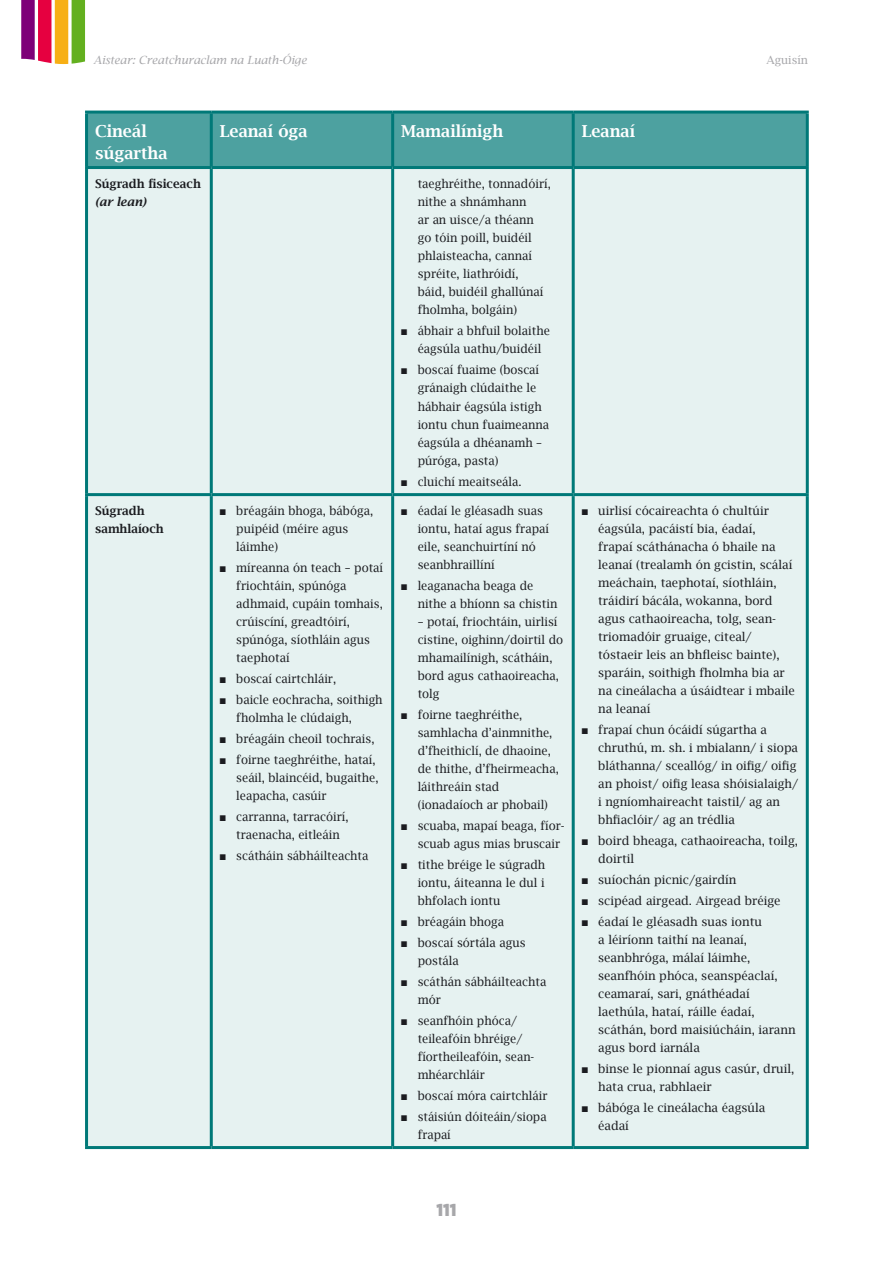
<style>
.page{position:relative;width:893px;height:1263px;background:#fff}
.page>*{position:absolute;margin:0;border:0;box-sizing:border-box;transform-origin:0 0}
.t1{font:18px "The Sans Black Caps";color:#a7a7aa}
.t2{font:600 16.5px/22.5px "Lucida Bright";color:#fff}
.t3{font:12px/18px "Lucida Bright";color:#1b1c20}
.t4{font:600 12px/18px "Lucida Bright";color:#1b1c20}
.t5{font:12px/18px "Lucida Bright";color:#1b1c20;scale:.96 1}
.t6{font:italic 600 12px "Lucida Bright";color:#1b1c20}
.t7{font:italic 11.25px "Lucida Bright";color:#a7a7aa}
.t8{font:11.25px "Lucida Bright";color:#a7a7aa}
</style>
<div class="page">
<svg style="left:21px;top:0;width:64px;height:64px;background:#bf785e"></svg>
<div style="left:88px;top:114px;width:718px;height:52px;background:#4da1a0"></div>
<div style="left:88px;top:169px;width:718px;height:977px;background:#e6f2f1"></div>
<hr style="left:210px;top:114px;width:3px;height:52px;background:#007978">
<hr style="left:391px;top:114px;width:3px;height:52px;background:#007978">
<hr style="left:572px;top:114px;width:3px;height:52px;background:#007978">
<hr style="left:210px;top:169px;width:3px;height:324px;background:#007978">
<hr style="left:391px;top:169px;width:3px;height:324px;background:#007978">
<hr style="left:572px;top:169px;width:3px;height:324px;background:#007978">
<hr style="left:210px;top:496px;width:3px;height:650px;background:#007978">
<hr style="left:391px;top:496px;width:3px;height:650px;background:#007978">
<hr style="left:572px;top:496px;width:3px;height:650px;background:#007978">
<hr style="left:85px;top:111px;width:126px;height:3px;background:#007978">
<hr style="left:85px;top:114px;width:3px;height:52px;background:#007978">
<hr style="left:211px;top:111px;width:182px;height:3px;background:#007978">
<hr style="left:393px;top:111px;width:180px;height:3px;background:#007978">
<hr style="left:573px;top:111px;width:236px;height:3px;background:#007978">
<hr style="left:806px;top:114px;width:3px;height:52px;background:#007978">
<hr style="left:85px;top:1146px;width:126px;height:3px;background:#007978">
<hr style="left:211px;top:1146px;width:182px;height:3px;background:#007978">
<hr style="left:393px;top:1146px;width:180px;height:3px;background:#007978">
<hr style="left:573px;top:1146px;width:236px;height:3px;background:#007978">
<hr style="left:85px;top:166px;width:126px;height:3px;background:#007978">
<hr style="left:85px;top:169px;width:3px;height:324px;background:#007978">
<hr style="left:211px;top:166px;width:182px;height:3px;background:#007978">
<hr style="left:393px;top:166px;width:180px;height:3px;background:#007978">
<hr style="left:573px;top:166px;width:236px;height:3px;background:#007978">
<hr style="left:806px;top:169px;width:3px;height:324px;background:#007978">
<hr style="left:85px;top:496px;width:3px;height:650px;background:#007978">
<hr style="left:806px;top:496px;width:3px;height:650px;background:#007978">
<hr style="left:573px;top:493px;width:236px;height:3px;background:#007978">
<hr style="left:393px;top:493px;width:180px;height:3px;background:#007978">
<hr style="left:211px;top:493px;width:182px;height:3px;background:#007978">
<hr style="left:85px;top:493px;width:126px;height:3px;background:#007978">
<p class="t7" style="left:94px;top:53px;width:215px">Aistear: Creatchuraclam na Luath-Óige</p>
<p class="t8" style="left:766px;top:53px;width:43px">Aguisín</p>
<h2 class="t2" style="left:95px;top:119px;width:74px">Cineál súgartha</h2>
<h2 class="t2" style="left:220px;top:119px;width:89px">Leanaí óga</h2>
<h2 class="t2" style="left:401px;top:119px;width:104px">Mamailínigh</h2>
<h2 class="t2" style="left:582px;top:119px;width:55px">Leanaí</h2>
<p class="t4" style="left:95px;top:174px;width:107px">Súgradh fisiceach</p>
<p class="t6" style="left:95px;top:194px;width:53px">(ar lean)</p>
<p class="t3" style="left:418px;top:174px;width:135px">taeghréithe, tonnadóirí, nithe a shnámhann<br>ar an uisce/a théann<br>go tóin poill, buidéil phlaisteacha, cannaí spréite, liathróidí,<br>báid, buidéil ghallúnaí fholmha, bolgáin)</p>
<p class="t3" style="left:418px;top:321px;width:134px;text-indent:-16px">■ ábhair a bhfuil bolaithe éagsúla uathu/buidéil</p>
<p class="t3" style="left:418px;top:361px;width:133px;text-indent:-16px">■ boscaí fuaime (boscaí gránaigh clúdaithe le hábhair éagsúla istigh iontu chun fuaimeanna éagsúla a dhéanamh – púróga, pasta)</p>
<p class="t3" style="left:401px;top:472px;width:122px">■ cluichí meaitseála.</p>
<p class="t4" style="left:95px;top:501px;width:70px">Súgradh samhlaíoch</p>
<p class="t3" style="left:236px;top:501px;width:138px;text-indent:-16px">■ bréagáin bhoga, bábóga, puipéid (méire agus láimhe)</p>
<p class="t3" style="left:236px;top:558px;width:148px;text-indent:-16px">■ míreanna ón teach – potaí friochtáin, spúnóga adhmaid, cupáin tomhais, crúiscíní, greadtóirí, spúnóga, síothláin agus taephotaí</p>
<p class="t3" style="left:220px;top:669px;width:118px">■ boscaí cairtchláir,</p>
<p class="t3" style="left:236px;top:690px;width:148px;text-indent:-16px">■ baicle eochracha, soithigh fholmha le clúdaigh,</p>
<p class="t3" style="left:220px;top:729px;width:156px">■ bréagáin cheoil tochrais,</p>
<p class="t3" style="left:236px;top:750px;width:144px;text-indent:-16px">■ foirne taeghréithe, hataí, seáil, blaincéid, bugaithe, leapacha, casúir</p>
<p class="t3" style="left:236px;top:807px;width:114px;text-indent:-16px">■ carranna, tarracóirí, traenacha, eitleáin</p>
<p class="t3" style="left:220px;top:846px;width:150px">■ scátháin sábháilteachta</p>
<p class="t3" style="left:418px;top:501px;width:133px;text-indent:-16px">■ éadaí le gléasadh suas iontu, hataí agus frapaí eile, seanchuirtíní nó seanbhraillíní</p>
<p class="t3" style="left:418px;top:576px;width:141px;text-indent:-16px">■ leaganacha beaga de nithe a bhíonn sa chistin</p>
<p class="t3" style="left:418px;top:612px;width:147px">– potaí, friochtáin, uirlisí cistine, oighinn/doirtil do mhamailínigh, scátháin, bord agus cathaoireacha, tolg</p>
<p class="t3" style="left:418px;top:705px;width:143px;text-indent:-16px">■ foirne taeghréithe, samhlacha d’ainmnithe, d’fheithiclí, de dhaoine, de thithe, d’fheirmeacha, láithreáin stad (ionadaíoch ar phobail)</p>
<p class="t3" style="left:418px;top:816px;width:149px;text-indent:-16px">■ scuaba, mapaí beaga, fíor&shy;scuab agus mias bruscair</p>
<p class="t3" style="left:418px;top:855px;width:129px;text-align:justify;text-indent:-16px">■ tithe bréige le súgradh iontu, áiteanna le dul i bhfolach iontu</p>
<p class="t3" style="left:401px;top:912px;width:105px">■ bréagáin bhoga</p>
<p class="t3" style="left:418px;top:933px;width:109px;text-indent:-16px">■ boscaí sórtála agus postála</p>
<p class="t3" style="left:418px;top:972px;width:130px;text-indent:-16px">■ scáthán sábháilteachta mór</p>
<p class="t3" style="left:418px;top:1011px;width:118px;text-indent:-16px">■ seanfhóin phóca/ teileafóin bhréige/ fíortheileafóin, sean&shy;mhéarchláir</p>
<p class="t3" style="left:401px;top:1086px;width:148px">■ boscaí móra cairtchláir</p>
<p class="t5" style="left:418px;top:1107px;width:136px;text-indent:-16px">■ stáisiún dóiteáin/siopa frapaí</p>
<p class="t3" style="left:598px;top:501px;width:198px;text-indent:-16px">■ uirlisí cócaireachta ó chultúir éagsúla, pacáistí bia, éadaí,<br>frapaí scáthánacha ó bhaile na leanaí (trealamh ón gcistin, scálaí meáchain, taephotaí, síothláin, tráidirí bácála, wokanna, bord agus cathaoireacha, tolg, sean&shy;triomadóir gruaige, citeal/ tóstaeir leis an bhfleisc bainte), sparáin, soithigh fholmha bia ar na cineálacha a úsáidtear i mbaile na leanaí</p>
<p class="t3" style="left:598px;top:720px;width:201px;text-indent:-16px">■ frapaí chun ócáidí súgartha a chruthú, m. sh. i mbialann/ i siopa bláthanna/ sceallóg/ in oifig/ oifig an phoist/ oifig leasa shóisialaigh/ i ngníomhaireacht taistil/ ag an bhfiaclóir/ ag an trédlia</p>
<p class="t3" style="left:598px;top:831px;width:201px;text-indent:-16px">■ boird bheaga, cathaoireacha, toilg, doirtil</p>
<p class="t3" style="left:582px;top:870px;width:156px">■ suíochán picnic/gairdín</p>
<p class="t3" style="left:582px;top:891px;width:200px">■ scipéad airgead. Airgead bréige</p>
<p class="t3" style="left:598px;top:912px;width:199px;text-indent:-16px">■ éadaí le gléasadh suas iontu<br>a léiríonn taithí na leanaí, seanbhróga, málaí láimhe, seanfhóin phóca, seanspéaclaí, ceamaraí, sari, gnáthéadaí laethúla, hataí, ráille éadaí, scáthán, bord maisiúcháin, iarann agus bord iarnála</p>
<p class="t3" style="left:598px;top:1059px;width:198px;text-indent:-16px">■ binse le pionnaí agus casúr, druil, hata crua, rabhlaeir</p>
<p class="t3" style="left:598px;top:1098px;width:169px;text-indent:-16px">■ bábóga le cineálacha éagsúla éadaí</p>
<h1 class="t1" style="left:436px;top:1195px;width:21px">111</h1>
</div>
